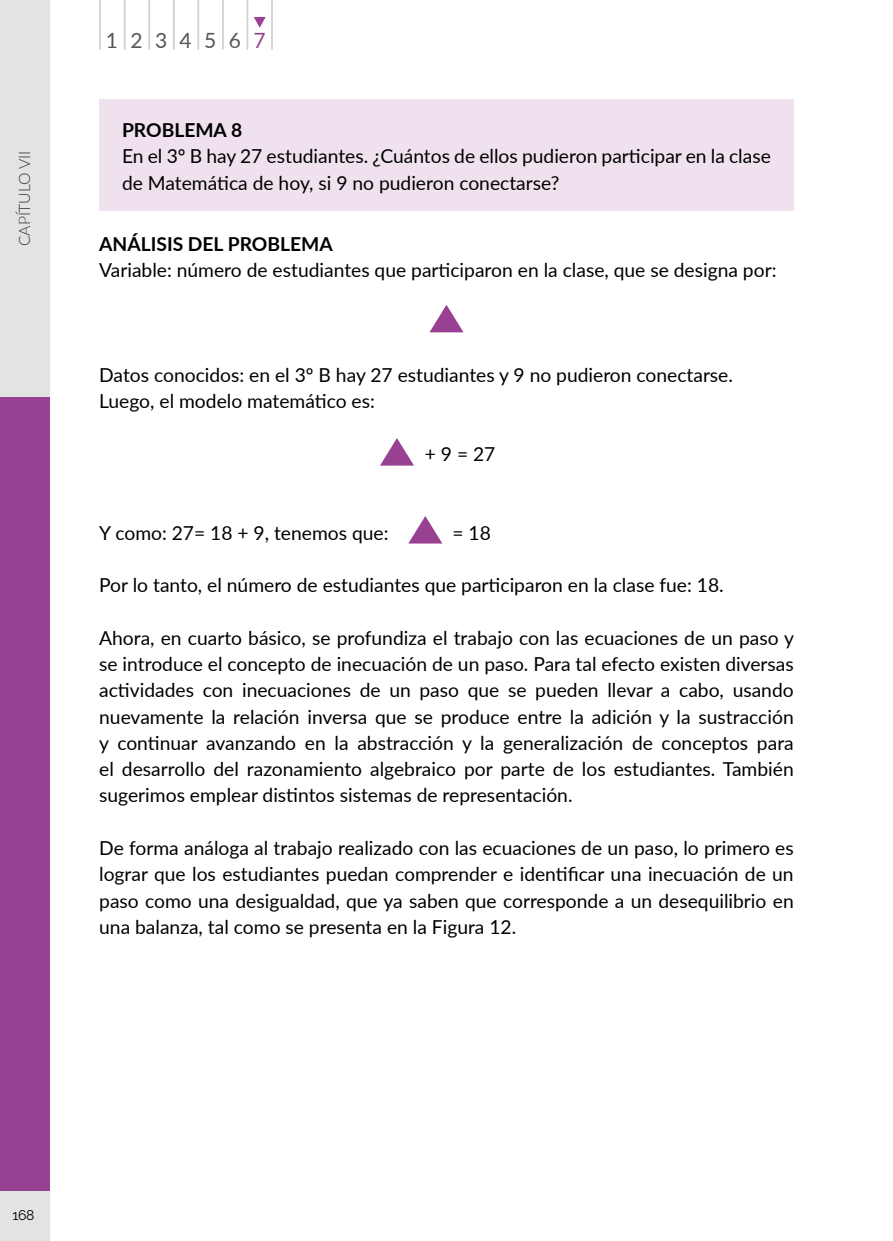
<style>
.page{position:relative;width:893px;height:1241px;background:#fff}
.page>*{position:absolute;margin:0;border:0;box-sizing:border-box;transform-origin:0 0}
.t1{font:21px "Lato";letter-spacing:.59em;color:#575756}
.t2{font:19.25px/26.2px "Lato";color:#000}
.t3{font:700 19.25px "Lato";color:#000}
.t4{font:300 15.75px "Lato";letter-spacing:-.01em;color:#3c3c3b}
.t5{font:14px "Raleway";color:#000}
.s1{color:#984091}
.s2{color:#fff}
</style>
<div class="page">
<div style="left:0;top:397px;width:50px;height:843px;background:#984091"></div>
<div style="left:0;top:0;width:50px;height:397px;background:#e3e3e3"></div>
<div style="left:0;top:1191px;width:50px;height:49px;background:#e3e3e3"></div>
<hr style="left:99px;top:0;width:2px;height:50px;background:#d0d0d0">
<hr style="left:124px;top:0;width:2px;height:50px;background:#d0d0d0">
<hr style="left:148px;top:0;width:2px;height:50px;background:#d0d0d0">
<hr style="left:173px;top:0;width:2px;height:50px;background:#d0d0d0">
<hr style="left:197px;top:0;width:2px;height:50px;background:#d0d0d0">
<hr style="left:222px;top:0;width:2px;height:50px;background:#d0d0d0">
<hr style="left:247px;top:0;width:1px;height:50px;background:#d0d0d0">
<hr style="left:271px;top:0;width:2px;height:50px;background:#d0d0d0">
<svg style="left:254px;top:17px;width:12px;height:11px"></svg>
<div style="left:99px;top:99px;width:695px;height:111px;background:#efe2ee"></div>
<svg style="left:408px;top:516px;width:34px;height:27px"></svg>
<svg style="left:380px;top:438px;width:34px;height:27px"></svg>
<svg style="left:429px;top:305px;width:34px;height:27px"></svg>
<p class="t4" style="left:13px;top:246px;width:96px;rotate:-90deg">CAPÍTULO VII</p>
<p class="t1" style="left:106px;top:25px;width:161px">123456<span class="s1">7</span></p>
<p class="t3" style="left:122px;top:116px;width:122px">PROBLEMA 8</p>
<p class="t2" style="left:122px;top:142px;width:650px">En el 3º B hay 27 estudiantes. ¿Cuántos de ellos pudieron participar en la clase de Matemática de hoy, si 9 no pudieron conectarse?</p>
<p class="t3" style="left:99px;top:229px;width:235px">ANÁLISIS DEL PROBLEMA</p>
<p class="t2" style="left:99px;top:256px;width:679px">Variable: número de estudiantes que participaron en la clase, que se designa por:</p>
<p class="t2" style="left:99px;top:361px;width:635px">Datos conocidos: en el 3º B hay 27 estudiantes y 9 no pudieron conectarse.<br>Luego, el modelo matemático es:</p>
<p class="t2" style="left:398px;top:440px;width:99px"><span class="s2">18</span> + 9 = 27</p>
<p class="t2" style="left:99px;top:518px;width:291px">Y como: 27= 18 + 9, tenemos que:</p>
<p class="t2" style="left:453px;top:518px;width:40px">= 18</p>
<p class="t2" style="left:99px;top:571px;width:626px">Por lo tanto, el número de estudiantes que participaron en la clase fue: 18.</p>
<p class="t2" style="left:99px;top:623px;width:696px;text-align:justify">Ahora, en cuarto básico, se profundiza el trabajo con las ecuaciones de un paso y se introduce el concepto de inecuación de un paso. Para tal efecto existen diversas actividades con inecuaciones de un paso que se pueden llevar a cabo, usando nuevamente la relación inversa que se produce entre la adición y la sustracción y continuar avanzando en la abstracción y la generalización de conceptos para el desarrollo del razonamiento algebraico por parte de los estudiantes. También sugerimos emplear distintos sistemas de representación.</p>
<p class="t2" style="left:99px;top:834px;width:696px;text-align:justify">De forma análoga al trabajo realizado con las ecuaciones de un paso, lo primero es lograr que los estudiantes puedan comprender e identificar una inecuación de un paso como una desigualdad, que ya saben que corresponde a un desequilibrio en una balanza, tal como se presenta en la Figura 12.</p>
<p class="t5" style="left:12px;top:1206px;width:24px">168</p>
</div>
